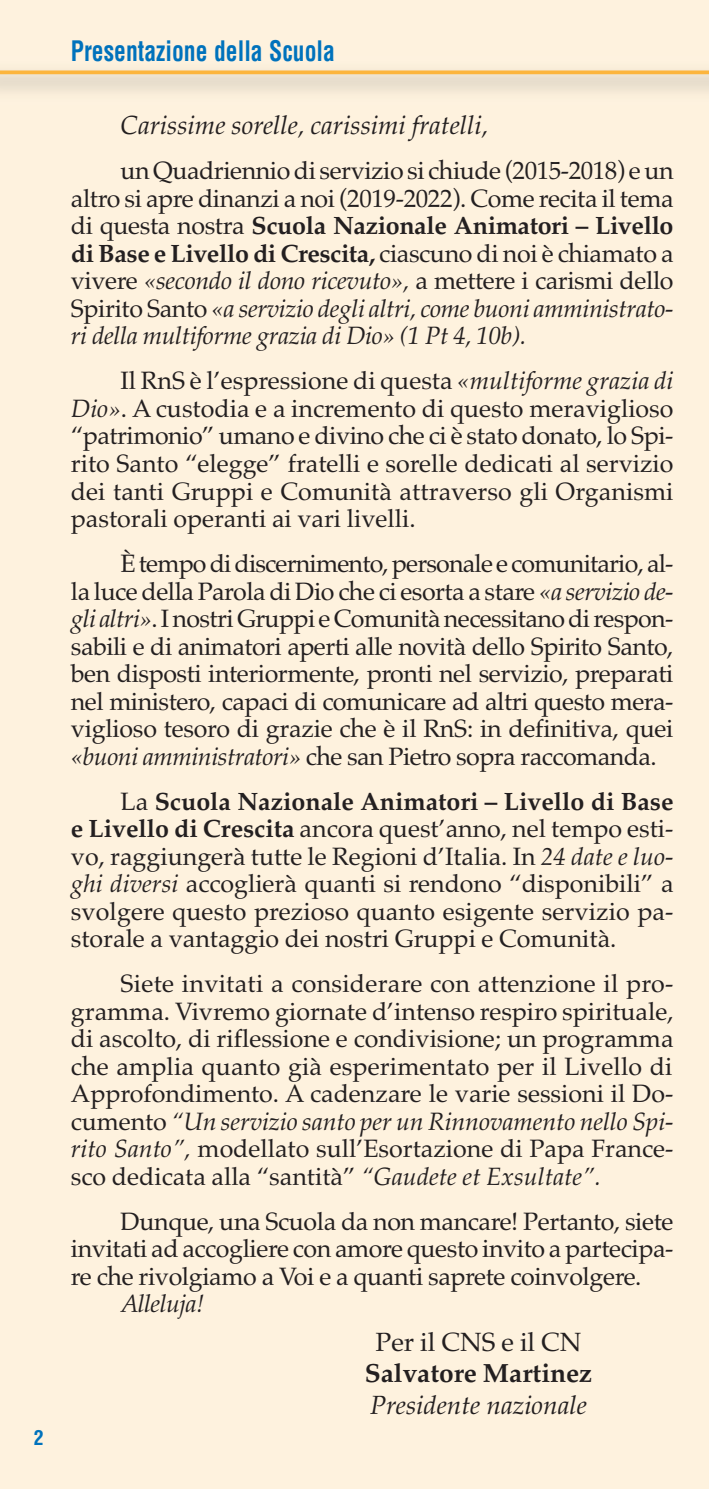
<style>
.page{position:relative;width:709px;height:1489px;background:#fff}
.page>*{position:absolute;margin:0;border:0;box-sizing:border-box;transform-origin:0 0}
.t1{font:700 condensed 27.5px "Helvetica";color:#0072bc;scale:.86 1}
.t2{font:italic 26.25px "Palatino";color:#231f20}
.t3{font:700 26.25px "Palatino";color:#231f20}
.t4{font:26.25px "Palatino";color:#231f20}
.t5{font:25px/27.5px "Palatino";letter-spacing:-.01em;color:#231f20;text-align:justify}
.t6{font:italic 25px "Palatino";letter-spacing:-.025em;color:#231f20}
.t7{font:700 condensed 20px "Helvetica";color:#0072bc}
.s1{font-weight:700}
.s2{font-style:italic}
</style>
<div class="page">
<div style="left:0;top:0;width:709px;height:1488px;background:#fef2de"></div>
<svg style="left:0;top:70px;width:709px;height:4px;background:#fbbb4f"></svg>
<p class="t7" style="left:34px;top:1426px;width:11px">2</p>
<p class="t1" style="left:71px;top:35px;width:308px">Presentazione della Scuola</p>
<p class="t2" style="left:120px;top:110px;width:369px">Carissime sorelle, carissimi fratelli,</p>
<p class="t5" style="left:71px;top:157px;width:604px;text-indent:50px">un Quadriennio di servizio si chiude (2015-2018) e un altro si apre dinanzi a noi (2019-2022). Come recita il tema di questa nostra <span class="s1">Scuola Nazionale Animatori – Livello di Base e Livello di Crescita,</span> ciascuno di noi è chiamato a vivere <span class="s2">«secondo il dono ricevuto»,</span> a mettere i carismi dello Spirito Santo <span class="s2">«a servizio degli altri, come buoni amministrato&shy;ri della multiforme grazia di Dio» (1 Pt 4, 10b).</span></p>
<p class="t5" style="left:71px;top:367px;width:604px;text-indent:50px">Il RnS è l’espressione di questa <span class="s2">«multiforme grazia di Dio»</span>. A custodia e a incremento di questo meraviglioso “patrimonio” umano e divino che ci è stato donato, lo Spi&shy;rito Santo “elegge” fratelli e sorelle dedicati al servizio dei tanti Gruppi e Comunità attraverso gli Organismi pastorali operanti ai vari livelli.</p>
<p class="t5" style="left:71px;top:549px;width:604px;text-indent:50px">È tempo di discernimento,personale e comunitario,al&shy;la luce della Parola di Dio che ci esorta a stare <span class="s2">«a servizio de&shy;gli altri»</span>.InostriGruppi eComunitànecessitano direspon&shy;sabili e di animatori aperti alle novità dello Spirito Santo, ben disposti interiormente, pronti nel servizio, preparati nel ministero, capaci di comunicare ad altri questo mera&shy;viglioso tesoro di grazie che è il RnS: in definitiva, quei <span class="s2">«buoni amministratori»</span> che san Pietro sopra raccomanda.</p>
<p class="t5" style="left:71px;top:787px;width:604px;text-indent:50px">La <span class="s1">Scuola Nazionale Animatori – Livello di Base e Livello di Crescita</span> ancora quest’anno, nel tempo esti&shy;vo, raggiungerà tutte le Regioni d’Italia. In <span class="s2">24 date e luo&shy;ghi diversi</span> accoglierà quanti si rendono “disponibili” a svolgere questo prezioso quanto esigente servizio pa&shy;storale a vantaggio dei nostri Gruppi e Comunità.</p>
<p class="t5" style="left:71px;top:969px;width:604px;text-indent:50px">Siete invitati a considerare con attenzione il pro&shy;gramma. Vivremo giornate d’intenso respiro spirituale, di ascolto, di riflessione e condivisione; un programma che amplia quanto già esperimentato per il Livello di Approfondimento. A cadenzare le varie sessioni il Do&shy;cumento <span class="s2">“Un servizio santo per un Rinnovamento nello Spi&shy;rito Santo”,</span> modellato sull’Esortazione di Papa France&shy;sco dedicata alla “santità” <span class="s2">“Gaudete et Exsultate”.</span></p>
<p class="t5" style="left:71px;top:1207px;width:604px;text-indent:50px">Dunque, una Scuola da non mancare! Pertanto, siete invitati ad accogliere con amore questo invito a partecipa&shy;re che rivolgiamo a Voi e a quanti saprete coinvolgere.</p>
<p class="t6" style="left:120px;top:1288px;width:85px">Alleluja!</p>
<p class="t4" style="left:375px;top:1326px;width:208px">Per il CNS e il CN</p>
<p class="t3" style="left:365px;top:1357px;width:229px">Salvatore Martinez</p>
<p class="t2" style="left:370px;top:1389px;width:218px">Presidente nazionale</p>
</div>
